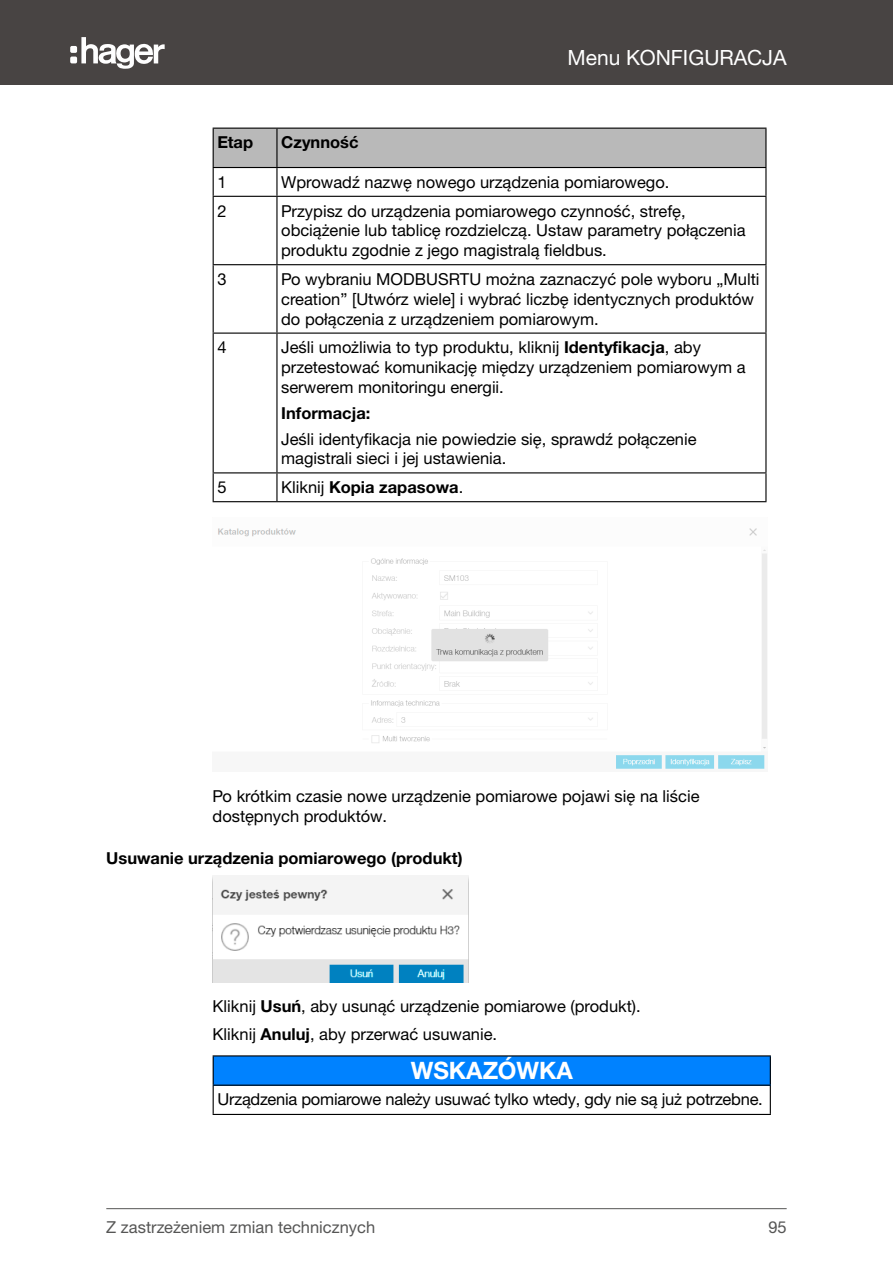
<style>
.page{position:relative;width:893px;height:1263px;background:#fff}
.page>*{position:absolute;margin:0;border:0;box-sizing:border-box;transform-origin:0 0}
.t1{font:700 24px "Helvetica Neue LTW1 G";color:#fff}
.t2{font:21px "Helvetica Neue LTW1 G";color:#fff}
.t3{font:16.5px/19.8px "Helvetica Neue LTW1 G";color:#000}
.t4{font:700 16.5px "Helvetica Neue LTW1 G";color:#000}
.t5{font:16.5px "Helvetica Neue LTW1 G";color:#565655}
.s1{font-weight:700}
.s2{font-weight:400}
</style>
<div class="page">
<div style="left:0;top:0;width:893px;height:85px;background:#484443"></div>
<svg style="left:81px;top:37px;width:84px;height:32px"></svg>
<div style="left:70px;top:46px;width:7px;height:7px;background:#fefefe;border-radius:2px"></div>
<div style="left:70px;top:57px;width:7px;height:6px;background:#fefefe;border-radius:2px"></div>
<hr style="left:106px;top:1208px;width:681px;height:1px;background:#565655">
<hr style="left:213px;top:196px;width:64px;height:1px;background:#000">
<hr style="left:277px;top:196px;width:489px;height:1px;background:#000">
<hr style="left:213px;top:264px;width:64px;height:1px;background:#000">
<hr style="left:277px;top:264px;width:489px;height:1px;background:#000">
<hr style="left:213px;top:333px;width:64px;height:1px;background:#000">
<hr style="left:277px;top:333px;width:489px;height:1px;background:#000">
<hr style="left:213px;top:472px;width:64px;height:1px;background:#000">
<hr style="left:277px;top:472px;width:489px;height:1px;background:#000">
<hr style="left:276px;top:197px;width:2px;height:67px;background:#000">
<hr style="left:276px;top:265px;width:2px;height:68px;background:#000">
<hr style="left:276px;top:334px;width:2px;height:138px;background:#000">
<hr style="left:276px;top:473px;width:2px;height:28px;background:#000">
<svg style="left:213px;top:128px;width:553px;height:68px"></svg>
<hr style="left:213px;top:197px;width:1px;height:67px;background:#000">
<hr style="left:765px;top:197px;width:1px;height:67px;background:#000">
<hr style="left:213px;top:265px;width:1px;height:68px;background:#000">
<hr style="left:765px;top:265px;width:1px;height:68px;background:#000">
<hr style="left:213px;top:334px;width:1px;height:138px;background:#000">
<hr style="left:765px;top:334px;width:1px;height:138px;background:#000">
<svg style="left:213px;top:473px;width:1px;height:28px"></svg>
<svg style="left:765px;top:473px;width:1px;height:28px"></svg>
<hr style="left:213px;top:501px;width:64px;height:1px;background:#000">
<hr style="left:277px;top:501px;width:489px;height:1px;background:#000">
<img style="left:218px;top:528px;width:549px;height:241px">
<img style="left:213px;top:876px;width:256px;height:107px">
<div style="left:213px;top:1056px;width:557px;height:29px;background:#0082ff"></div>
<hr style="left:213px;top:1055px;width:558px;height:1px;background:#000">
<hr style="left:213px;top:1084px;width:558px;height:2px;background:#000">
<svg style="left:213px;top:1056px;width:1px;height:58px"></svg>
<svg style="left:770px;top:1056px;width:1px;height:58px"></svg>
<hr style="left:213px;top:1114px;width:558px;height:1px;background:#000">
<p class="t2" style="left:567px;top:44px;width:221px">Menu KONFIGURACJA</p>
<p class="t4" style="left:217px;top:132px;width:37px">Etap</p>
<p class="t4" style="left:281px;top:132px;width:79px">Czynność</p>
<p class="t3" style="left:217px;top:172px;width:11px">1</p>
<p class="t3" style="left:281px;top:172px;width:390px">Wprowadź nazwę nowego urządzenia pomiarowego.</p>
<p class="t3" style="left:217px;top:201px;width:11px">2</p>
<p class="t3" style="left:281px;top:201px;width:466px">Przypisz do urządzenia pomiarowego czynność, strefę, obciążenie lub tablicę rozdzielczą. Ustaw parametry połączenia produktu zgodnie z jego magistralą fieldbus.</p>
<p class="t3" style="left:217px;top:269px;width:11px">3</p>
<p class="t3" style="left:281px;top:269px;width:480px">Po wybraniu MODBUSRTU można zaznaczyć pole wyboru „Multi creation” [Utwórz wiele] i wybrać liczbę identycznych produktów do połączenia z urządzeniem pomiarowym.</p>
<p class="t3" style="left:217px;top:337px;width:11px">4</p>
<p class="t3" style="left:281px;top:337px;width:466px">Jeśli umożliwia to typ produktu, kliknij <span class="s1">Identyfikacja</span>, aby przetestować komunikację między urządzeniem pomiarowym a serwerem monitoringu energii.</p>
<p class="t4" style="left:281px;top:403px;width:91px">Informacja:</p>
<p class="t3" style="left:281px;top:429px;width:417px">Jeśli identyfikacja nie powiedzie się, sprawdź połączenie magistrali sieci i jej ustawienia.</p>
<p class="t3" style="left:217px;top:477px;width:11px">5</p>
<p class="t4" style="left:281px;top:477px;width:184px"><span class="s2">Kliknij</span> Kopia zapasowa<span class="s2">.</span></p>
<p class="t3" style="left:213px;top:786px;width:488px">Po krótkim czasie nowe urządzenie pomiarowe pojawi się na liście dostępnych produktów.</p>
<p class="t4" style="left:106px;top:848px;width:358px">Usuwanie urządzenia pomiarowego (produkt)</p>
<p class="t3" style="left:213px;top:991px;width:430px;line-height:28.8px">Kliknij <span class="s1">Usuń</span>, aby usunąć urządzenie pomiarowe (produkt).<br>Kliknij <span class="s1">Anuluj</span>, aby przerwać usuwanie.</p>
<h1 class="t1" style="left:411px;top:1056px;width:164px">WSKAZÓWKA</h1>
<p class="t3" style="left:217px;top:1089px;width:547px">Urządzenia pomiarowe należy usuwać tylko wtedy, gdy nie są już potrzebne.</p>
<p class="t5" style="left:106px;top:1217px;width:270px">Z zastrzeżeniem zmian technicznych</p>
<p class="t5" style="left:768px;top:1217px;width:20px">95</p>
</div>
